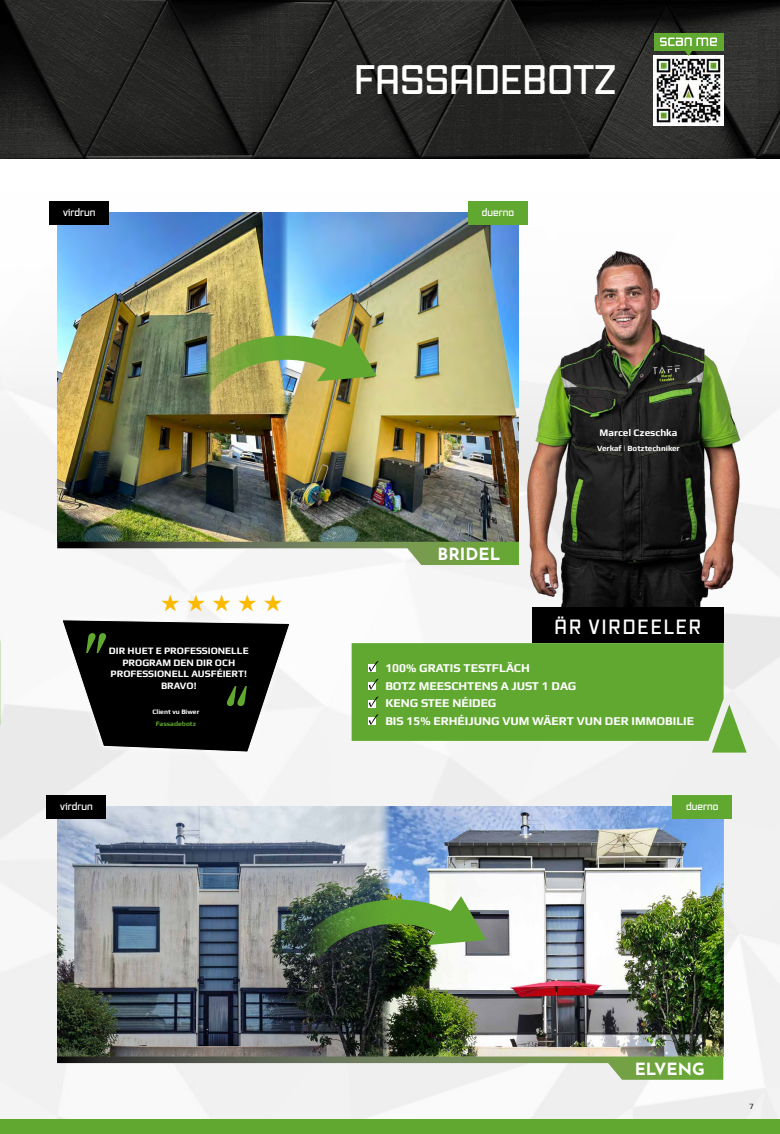
<style>
.page{position:relative;width:780px;height:1134px;background:#fff}
.page>*{position:absolute;margin:0;border:0;box-sizing:border-box;transform-origin:0 0}
.t1{font:600 40px "Vox";color:#fff}
.t2{font:23.5px "Zapf Dingbats ITC";color:#fbb900}
.t3{font:600 20px "Vox";letter-spacing:.1em;color:#fff}
.t4{font:100 16.8px "Josefin Sans";color:#fff}
.t5{font:700 12px/17.7px "Play";color:#fff}
.t6{font:700 10px "Play";color:#fff}
.t7{font:700 9.8px/11.7px "Play";color:#fff;text-align:center}
.t8{font:600 9.8px "Vox";color:#fff}
.t9{font:700 8px "Play";color:#fff}
.t10{font:8px "Play";color:#000}
.t11{font:700 6.7px "Play";color:#fff}
.t12{font:700 6.7px "Play";color:#61a830}
</style>
<div class="page">
<img style="left:0;top:0;width:780px;height:1120px">
<img style="left:521px;top:244px;width:234px;height:365px">
<div style="left:0;top:1120px;width:780px;height:14px;background:#61a830"></div>
<img style="left:653px;top:56px;width:70px;height:69px">
<div style="left:653px;top:33px;width:70px;height:18px;background:#61a830"></div>
<svg style="left:660px;top:38px;width:57px;height:18px"></svg>
<img style="left:57px;top:213px;width:222px;height:329px">
<img style="left:279px;top:213px;width:240px;height:329px">
<img style="left:186px;top:323px;width:190px;height:72px">
<div style="left:50px;top:201px;width:59px;height:24px;background:#000"></div>
<div style="left:468px;top:201px;width:59px;height:24px;background:#61a830"></div>
<svg style="left:57px;top:542px;width:462px;height:23px"></svg>
<img style="left:57px;top:807px;width:320px;height:249px">
<img style="left:377px;top:807px;width:346px;height:249px">
<img style="left:295px;top:887px;width:191px;height:72px">
<div style="left:47px;top:795px;width:59px;height:23px;background:#000"></div>
<div style="left:672px;top:795px;width:60px;height:23px;background:#61a830"></div>
<svg style="left:57px;top:1056px;width:666px;height:24px"></svg>
<div style="left:56px;top:613px;width:240px;height:146px;background:#fff;opacity:.75"></div>
<svg style="left:61px;top:618px;width:230px;height:135px"></svg>
<div style="left:351px;top:643px;width:372px;height:98px;background:#61a830"></div>
<div style="left:368px;top:664px;width:7px;height:8px;background:#fff"></div>
<svg style="left:369px;top:661px;width:9px;height:11px"></svg>
<div style="left:368px;top:682px;width:7px;height:8px;background:#fff"></div>
<svg style="left:369px;top:679px;width:9px;height:10px"></svg>
<div style="left:368px;top:700px;width:7px;height:7px;background:#fff"></div>
<svg style="left:369px;top:696px;width:9px;height:11px"></svg>
<div style="left:368px;top:717px;width:7px;height:8px;background:#fff"></div>
<svg style="left:369px;top:714px;width:9px;height:11px"></svg>
<svg style="left:711px;top:704px;width:35px;height:48px"></svg>
<div style="left:532px;top:608px;width:191px;height:35px;background:#000"></div>
<h1 class="t1" style="left:354px;top:53px;width:263px">FASSADEBOTZ</h1>
<p class="t8" style="left:63px;top:206px;width:34px">virdrun</p>
<p class="t8" style="left:482px;top:206px;width:34px">duerno</p>
<h2 class="t2" style="left:161px;top:592px;width:123px">★ ★ ★ ★ ★</h2>
<h3 class="t4" style="left:437px;top:542px;width:64px">BRIDEL</h3>
<p class="t6" style="left:599px;top:426px;width:79px">Marcel Czeschka</p>
<p class="t9" style="left:597px;top:443px;width:84px">Verkaf | Botztechniker</p>
<h3 class="t3" style="left:554px;top:613px;width:148px">ÄR VIRDEELER</h3>
<p class="t7" style="left:109px;top:645px;width:141px">DIR HUET E PROFESSIONELLE<br>PROGRAM DEN DIR OCH<br>PROFESSIONELL AUSFÉIERT!<br>BRAVO!</p>
<p class="t11" style="left:152px;top:708px;width:48px">Client vu Biwer</p>
<p class="t12" style="left:156px;top:719px;width:42px">Fassadebotz</p>
<p class="t5" style="left:385px;top:659px;width:310px">100% GRATIS TESTFLÄCH<br>BOTZ MEESCHTENS A JUST 1 DAG<br>KENG STEE NÉIDEG<br>BIS 15% ERHÉIJUNG VUM WÄERT VUN DER IMMOBILIE</p>
<p class="t8" style="left:60px;top:800px;width:34px">virdrun</p>
<p class="t8" style="left:686px;top:800px;width:34px">duerno</p>
<h3 class="t4" style="left:634px;top:1056px;width:72px">ELVENG</h3>
<p class="t10" style="left:749px;top:1102px;width:6px">7</p>
</div>
